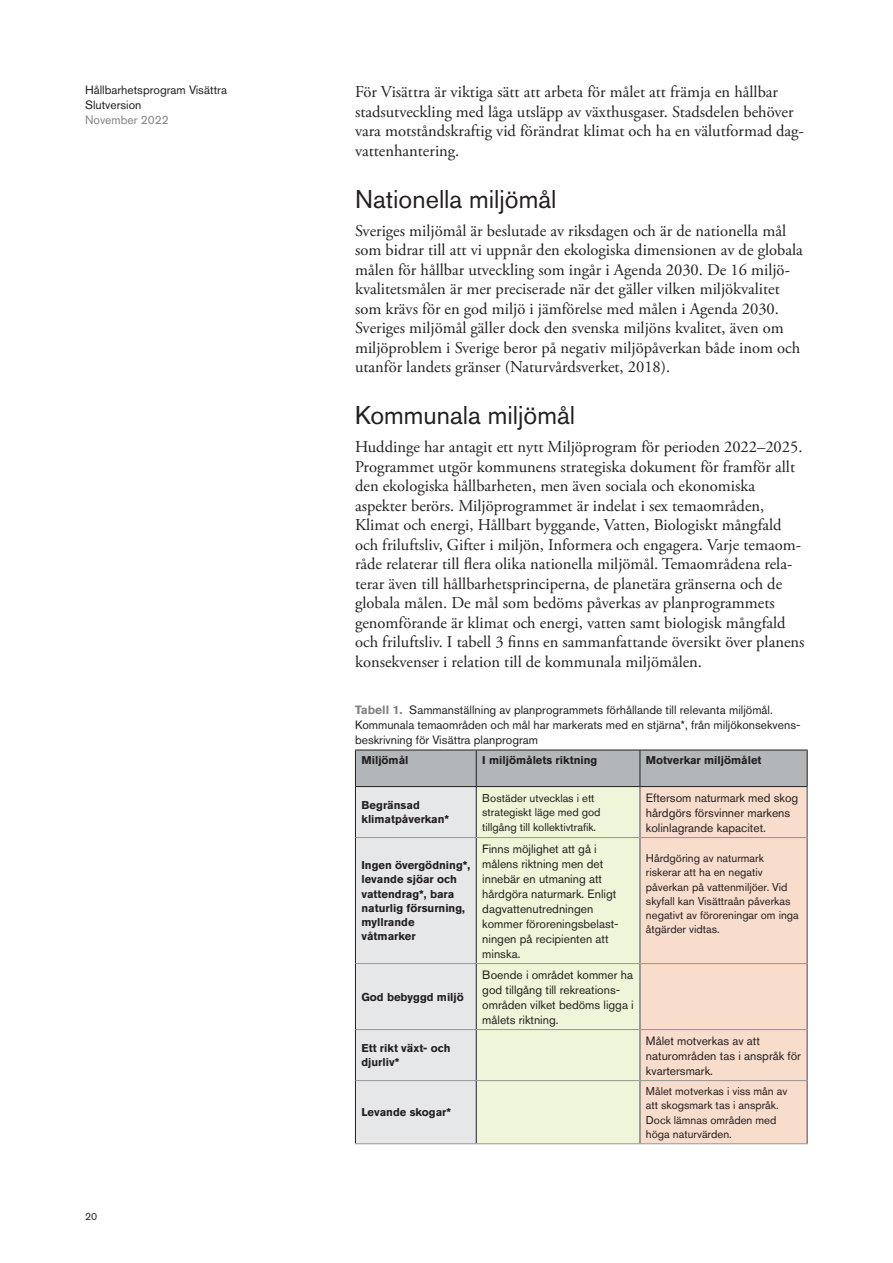
<style>
.page{position:relative;width:893px;height:1263px;background:#fff}
.page>*{position:absolute;margin:0;border:0;box-sizing:border-box;transform-origin:0 0}
.Rubrik_2{font:25.5px "Akzidenz Grotesk Std";color:#231f20}
.t1{font:16.5px/19.5px "Adobe Garamond Pro";color:#231f20}
.EKO_tabell_brödtext{font:12px/15px "Akzidenz Grotesk Std";color:#231f20}
.t2{font:12px "Akzidenz Grotesk Std";color:#808285}
.EKO_tabell_brödtext-2{font:11.25px/14.2px "Akzidenz Grotesk Std";color:#231f20}
.EKO_tabell_brödtext-3{font:700 11.25px/14.2px "Akzidenz Grotesk Std";color:#231f20}
.EKO_tabell_fet_rubri{font:700 11.25px "Akzidenz Grotesk Std";color:#231f20}
.t3{font:10.5px "Akzidenz Grotesk Std";color:#231f20}
.s1{font-weight:700;color:#808285}
</style>
<div class="page">
<svg style="left:356px;top:751px;width:451px;height:392px;background:#d7d8db"></svg>
<div style="left:477px;top:787px;width:162px;height:356px;background:#eff5d8"></div>
<div style="left:641px;top:787px;width:165px;height:356px;background:#f8dccc"></div>
<hr style="left:355px;top:787px;width:1px;height:50px;background:#231f20">
<hr style="left:476px;top:787px;width:1px;height:50px;background:#231f20">
<hr style="left:355px;top:837px;width:1px;height:126px;background:#231f20">
<hr style="left:476px;top:838px;width:1px;height:125px;background:#231f20">
<hr style="left:355px;top:963px;width:1px;height:66px;background:#231f20">
<hr style="left:476px;top:964px;width:1px;height:65px;background:#231f20">
<hr style="left:355px;top:1029px;width:1px;height:51px;background:#231f20">
<hr style="left:476px;top:1030px;width:1px;height:50px;background:#231f20">
<hr style="left:355px;top:1080px;width:1px;height:63px;background:#231f20">
<hr style="left:476px;top:1081px;width:1px;height:62px;background:#231f20">
<hr style="left:356px;top:837px;width:120px;height:1px;background:#939598">
<hr style="left:476px;top:837px;width:163px;height:1px;background:#939598">
<hr style="left:641px;top:837px;width:165px;height:1px;background:#939598">
<hr style="left:356px;top:963px;width:120px;height:1px;background:#939598">
<hr style="left:476px;top:963px;width:163px;height:1px;background:#939598">
<hr style="left:641px;top:963px;width:165px;height:1px;background:#939598">
<hr style="left:356px;top:1029px;width:120px;height:1px;background:#939598">
<hr style="left:476px;top:1029px;width:163px;height:1px;background:#939598">
<hr style="left:641px;top:1029px;width:165px;height:1px;background:#939598">
<hr style="left:356px;top:1080px;width:120px;height:1px;background:#939598">
<hr style="left:476px;top:1080px;width:163px;height:1px;background:#939598">
<hr style="left:641px;top:1080px;width:165px;height:1px;background:#939598">
<hr style="left:355px;top:1143px;width:121px;height:1px;background:#939598">
<hr style="left:476px;top:1143px;width:164px;height:1px;background:#939598">
<hr style="left:640px;top:1143px;width:168px;height:1px;background:#939598">
<hr style="left:355px;top:750px;width:121px;height:1px;background:#231f20">
<hr style="left:355px;top:750px;width:1px;height:36px;background:#231f20">
<hr style="left:476px;top:750px;width:164px;height:1px;background:#231f20">
<hr style="left:476px;top:750px;width:1px;height:36px;background:#231f20">
<hr style="left:640px;top:750px;width:167px;height:1px;background:#231f20">
<hr style="left:640px;top:750px;width:1px;height:36px;background:#231f20">
<hr style="left:807px;top:750px;width:1px;height:36px;background:#231f20">
<hr style="left:355px;top:786px;width:121px;height:1px;background:#231f20">
<hr style="left:476px;top:786px;width:164px;height:1px;background:#231f20">
<hr style="left:640px;top:786px;width:167px;height:1px;background:#231f20">
<hr style="left:639px;top:787px;width:2px;height:50px;background:#808080">
<hr style="left:806px;top:787px;width:2px;height:50px;background:#808080">
<hr style="left:806px;top:837px;width:2px;height:126px;background:#808080">
<hr style="left:806px;top:963px;width:2px;height:66px;background:#808080">
<hr style="left:806px;top:1029px;width:2px;height:51px;background:#808080">
<hr style="left:806px;top:1080px;width:2px;height:63px;background:#808080">
<hr style="left:639px;top:837px;width:2px;height:126px;background:#808080">
<hr style="left:639px;top:963px;width:2px;height:66px;background:#808080">
<hr style="left:639px;top:1029px;width:2px;height:51px;background:#808080">
<hr style="left:639px;top:1080px;width:2px;height:63px;background:#808080">
<p class="EKO_tabell_brödtext" style="left:85px;top:82px;width:144px">Hållbarhetsprogram Visättra<br>Slutversion</p>
<p class="t2" style="left:85px;top:113px;width:85px">November 2022</p>
<p class="t3" style="left:85px;top:1210px;width:14px">20</p>
<p class="t1" style="left:355px;top:83px;width:450px">För Visättra är viktiga sätt att arbeta för målet att främja en hållbar stadsutveckling med låga utsläpp av växthusgaser. Stadsdelen behöver vara motståndskraftig vid förändrat klimat och ha en välutformad dag&shy;vattenhantering.</p>
<p class="Rubrik_2" style="left:355px;top:183px;width:203px">Nationella miljömål</p>
<p class="t1" style="left:355px;top:221px;width:449px">Sveriges miljömål är beslutade av riksdagen och är de nationella mål som bidrar till att vi uppnår den ekologiska dimensionen av de globala målen för hållbar utveckling som ingår i Agenda 2030. De 16 miljö&shy;kvalitetsmålen är mer preciserade när det gäller vilken miljökvalitet som krävs för en god miljö i jämförelse med målen i Agenda 2030.<br>Sveriges miljömål gäller dock den svenska miljöns kvalitet, även om miljöproblem i Sverige beror på negativ miljöpåverkan både inom och utanför landets gränser (Naturvårdsverket, 2018).</p>
<p class="Rubrik_2" style="left:355px;top:400px;width:221px">Kommunala miljömål</p>
<p class="t1" style="left:355px;top:438px;width:451px">Huddinge har antagit ett nytt Miljöprogram för perioden 2022–2025.<br>Programmet utgör kommunens strategiska dokument för framför allt den ekologiska hållbarheten, men även sociala och ekonomiska aspekter berörs. Miljöprogrammet är indelat i sex temaområden, Klimat och energi, Hållbart byggande, Vatten, Biologiskt mångfald och friluftsliv, Gifter i miljön, Informera och engagera. Varje temaom&shy;råde relaterar till flera olika nationella miljömål. Temaområdena rela&shy;terar även till hållbarhetsprinciperna, de planetära gränserna och de globala målen. De mål som bedöms påverkas av planprogrammets genomförande är klimat och energi, vatten samt biologisk mångfald och friluftsliv. I tabell 3 finns en sammanfattande översikt över planens konsekvenser i relation till de kommunala miljömålen.</p>
<p class="EKO_tabell_brödtext" style="left:355px;top:702px;width:447px"><span class="s1">Tabell 1.</span> Sammanställning av planprogrammets förhållande till relevanta miljömål.<br>Kommunala temaområden och mål har markerats med en stjärna*, från miljökonsekvens&shy;beskrivning för Visättra planprogram</p>
<p class="EKO_tabell_fet_rubri" style="left:361px;top:754px;width:49px">Miljömål</p>
<p class="EKO_tabell_fet_rubri" style="left:482px;top:754px;width:117px">I miljömålets riktning</p>
<p class="EKO_tabell_fet_rubri" style="left:646px;top:754px;width:117px">Motverkar miljömålet</p>
<p class="EKO_tabell_brödtext-3" style="left:361px;top:798px;width:89px">Begränsad klimatpåverkan*</p>
<p class="EKO_tabell_brödtext-2" style="left:482px;top:791px;width:120px">Bostäder utvecklas i ett strategiskt läge med god tillgång till kollektivtrafik.</p>
<p class="EKO_tabell_brödtext" style="left:646px;top:790px;width:154px">Eftersom naturmark med skog hårdgörs försvinner markens kolinlagrande kapacitet.</p>
<p class="EKO_tabell_brödtext-3" style="left:361px;top:858px;width:110px">Ingen övergödning*, levande sjöar och vattendrag*, bara naturlig försurning, myllrande våtmarker</p>
<p class="EKO_tabell_brödtext" style="left:482px;top:841px;width:138px">Finns möjlighet att gå i målens riktning men det innebär en utmaning att hårdgöra naturmark. Enligt dagvattenutredningen kommer föroreningsbelast&shy;ningen på recipienten att minska.</p>
<p class="EKO_tabell_brödtext-2" style="left:646px;top:851px;width:154px">Hårdgöring av naturmark riskerar att ha en negativ påverkan på vattenmiljöer. Vid skyfall kan Visättraån påverkas negativt av föroreningar om inga åtgärder vidtas.</p>
<p class="EKO_tabell_brödtext-3" style="left:361px;top:990px;width:104px">God bebyggd miljö</p>
<p class="EKO_tabell_brödtext" style="left:482px;top:967px;width:153px">Boende i området kommer ha god tillgång till rekreations&shy;områden vilket bedöms ligga i målets riktning.</p>
<p class="EKO_tabell_brödtext-3" style="left:361px;top:1041px;width:91px">Ett rikt växt- och djurliv*</p>
<p class="EKO_tabell_brödtext" style="left:646px;top:1033px;width:157px">Målet motverkas av att naturområden tas i anspråk för kvartersmark.</p>
<p class="EKO_tabell_brödtext-3" style="left:361px;top:1105px;width:91px">Levande skogar*</p>
<p class="EKO_tabell_brödtext-2" style="left:646px;top:1084px;width:143px">Målet motverkas i viss mån av att skogsmark tas i anspråk.<br>Dock lämnas områden med höga naturvärden.</p>
</div>
